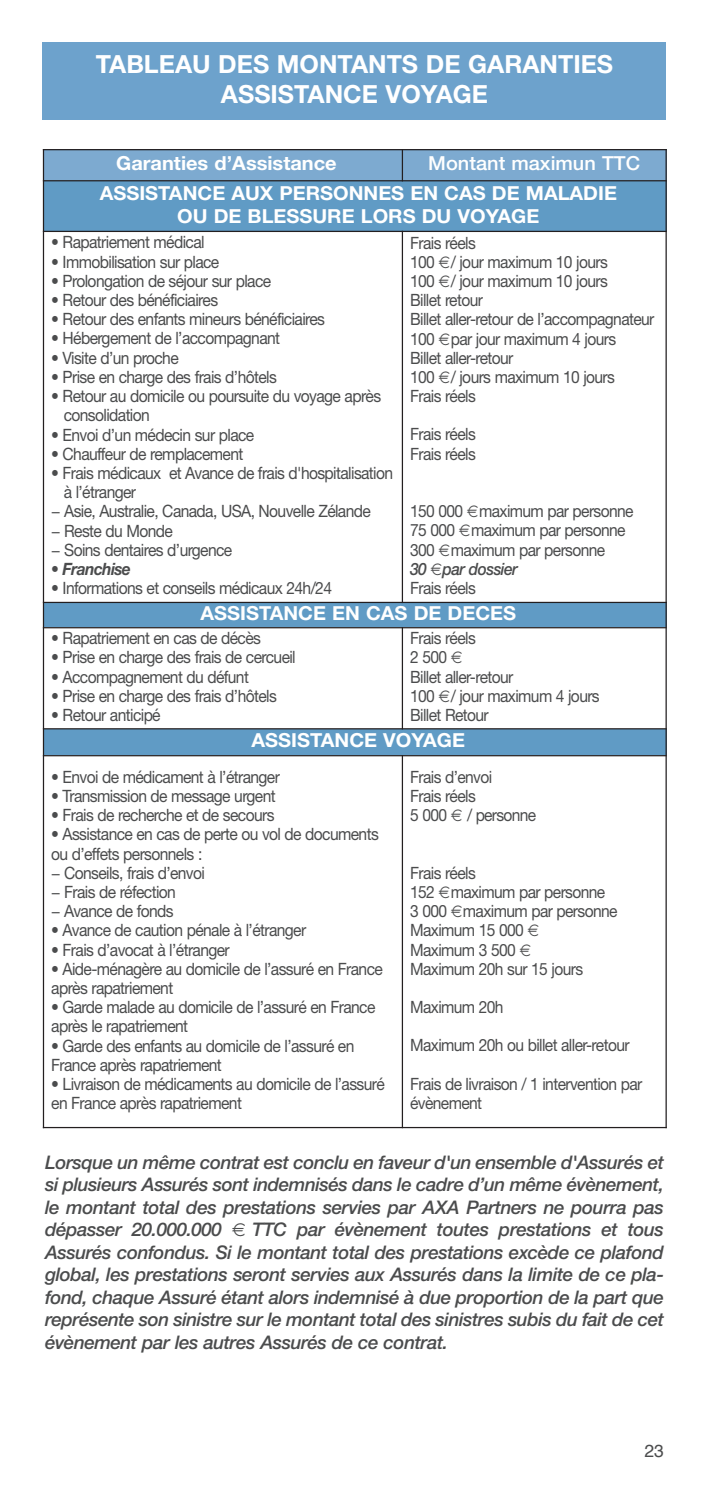
<style>
.page{position:relative;width:709px;height:1489px;background:#fff}
.page>*{position:absolute;margin:0;border:0;box-sizing:border-box;transform-origin:0 0}
.t1{font:700 25px/30px "Helvetica Neue";color:#fff;text-align:center}
.t2{font:700 19.25px/23.2px "Helvetica Neue";color:#fff;text-align:center}
.t3{font:500 19.25px "Helvetica Neue";color:#fff}
.t4{font:italic 500 18.75px/22.5px "Helvetica Neue";letter-spacing:-.02em;color:#4b4c4d;text-align:justify}
.t5{font:17.5px "Helvetica";color:#4b4c4d}
.t6{font:17px/19.2px "Helvetica Neue";letter-spacing:-.04em;color:#4b4c4d;scale:.92 1}
.t7{font:italic 500 17px "Helvetica Neue";letter-spacing:-.04em;color:#4b4c4d;scale:.92 1}
.t8{font:italic 700 17px "Helvetica Neue";letter-spacing:-.04em;color:#4b4c4d;scale:.92 1}
.s1{font-weight:400;font-style:normal}
</style>
<div class="page">
<div style="left:43px;top:43px;width:623px;height:77px;background:#6da2cc"></div>
<div style="left:43px;top:149px;width:359px;height:32px;background:#7daad0"></div>
<div style="left:402px;top:149px;width:264px;height:32px;background:#7daad0"></div>
<div style="left:43px;top:181px;width:623px;height:50px;background:#609bc5"></div>
<div style="left:43px;top:602px;width:623px;height:25px;background:#609bc5"></div>
<div style="left:43px;top:728px;width:623px;height:27px;background:#609bc5"></div>
<hr style="left:43px;top:149px;width:1px;height:979px;background:#231f20">
<hr style="left:402px;top:149px;width:1px;height:32px;background:#231f20">
<hr style="left:402px;top:231px;width:1px;height:372px;background:#231f20">
<hr style="left:402px;top:627px;width:1px;height:102px;background:#231f20">
<hr style="left:402px;top:755px;width:1px;height:373px;background:#231f20">
<hr style="left:665px;top:149px;width:1px;height:979px;background:#231f20">
<hr style="left:43px;top:149px;width:623px;height:1px;background:#231f20">
<hr style="left:43px;top:180px;width:623px;height:1px;background:#231f20">
<hr style="left:43px;top:231px;width:623px;height:1px;background:#231f20">
<hr style="left:43px;top:601px;width:623px;height:2px;background:#231f20">
<hr style="left:43px;top:627px;width:623px;height:1px;background:#231f20">
<hr style="left:43px;top:728px;width:623px;height:1px;background:#231f20">
<hr style="left:43px;top:755px;width:623px;height:1px;background:#231f20">
<hr style="left:43px;top:1126px;width:623px;height:2px;background:#231f20">
<h1 class="t1" style="left:96px;top:51px;width:519px">TABLEAU DES MONTANTS DE GARANTIES<br>ASSISTANCE VOYAGE</h1>
<p class="t2" style="left:116px;top:154px;width:222px">Garanties d’Assistance</p>
<p class="t3" style="left:428px;top:156px;width:213px">Montant maximun TTC</p>
<p class="t2" style="left:100px;top:183px;width:519px">ASSISTANCE AUX PERSONNES EN CAS DE MALADIE<br>OU DE BLESSURE LORS DU VOYAGE</p>
<p class="t6" style="left:51px;top:234px;width:168px">• Rapatriement médical</p>
<p class="t6" style="left:51px;top:253px;width:184px">• Immobilisation sur place</p>
<p class="t6" style="left:51px;top:273px;width:241px">• Prolongation de séjour sur place</p>
<p class="t6" style="left:51px;top:292px;width:183px">• Retour des bénéficiaires</p>
<p class="t6" style="left:51px;top:311px;width:299px">• Retour des enfants mineurs bénéficiaires</p>
<p class="t6" style="left:51px;top:330px;width:250px">• Hébergement de l’accompagnant</p>
<p class="t6" style="left:51px;top:349px;width:140px">• Visite d’un proche</p>
<p class="t6" style="left:51px;top:369px;width:247px">• Prise en charge des frais d’hôtels</p>
<p class="t6" style="left:64px;top:388px;width:346px;text-indent:-13px">• Retour au domicile ou poursuite du voyage après consolidation</p>
<p class="t6" style="left:51px;top:426px;width:222px">• Envoi d’un médecin sur place</p>
<p class="t6" style="left:51px;top:445px;width:210px">• Chauffeur de remplacement</p>
<p class="t6" style="left:51px;top:465px;width:373px">• Frais médicaux et Avance de frais d'hospitalisation</p>
<p class="t6" style="left:64px;top:484px;width:80px">à l’étranger</p>
<p class="t6" style="left:51px;top:503px;width:349px">− Asie, Australie, Canada, USA, Nouvelle Zélande</p>
<p class="t6" style="left:51px;top:522px;width:134px">− Reste du Monde</p>
<p class="t6" style="left:51px;top:542px;width:198px">− Soins dentaires d’urgence</p>
<p class="t8" style="left:51px;top:563px;width:88px"><span class="s1">•</span> Franchise</p>
<p class="t6" style="left:51px;top:580px;width:307px">• Informations et conseils médicaux 24h/24</p>
<p class="t6" style="left:410px;top:235px;width:267px">Frais réels<br>100 / jour maximum 10 jours<br>100 / jour maximum 10 jours<br>Billet retour<br>Billet aller-retour de l’accompagnateur<br>100 par jour maximum 4 jours<br>Billet aller-retour<br>100 / jours maximum 10 jours<br>Frais réels</p>
<p class="t6" style="left:410px;top:426px;width:73px">Frais réels<br>Frais réels</p>
<p class="t6" style="left:410px;top:503px;width:244px">150 000 maximum par personne<br>75 000 maximum par personne<br>300 maximum par personne</p>
<p class="t7" style="left:410px;top:562px;width:119px">30 par dossier</p>
<p class="t6" style="left:410px;top:580px;width:73px">Frais réels</p>
<p class="t2" style="left:200px;top:603px;width:317px">ASSISTANCE EN CAS DE DECES</p>
<p class="t6" style="left:51px;top:630px;width:229px">• Rapatriement en cas de décès</p>
<p class="t6" style="left:51px;top:649px;width:267px">• Prise en charge des frais de cercueil</p>
<p class="t6" style="left:51px;top:668px;width:216px">• Accompagnement du défunt</p>
<p class="t6" style="left:51px;top:687px;width:247px">• Prise en charge des frais d’hôtels</p>
<p class="t6" style="left:51px;top:707px;width:120px">• Retour anticipé</p>
<p class="t6" style="left:410px;top:630px;width:208px">Frais réels<br>2 500<br>Billet aller-retour<br>100 / jour maximum 4 jours<br>Billet Retour</p>
<p class="t2" style="left:251px;top:730px;width:215px">ASSISTANCE VOYAGE</p>
<p class="t6" style="left:51px;top:768px;width:250px">• Envoi de médicament à l’étranger</p>
<p class="t6" style="left:51px;top:787px;width:245px">• Transmission de message urgent</p>
<p class="t6" style="left:51px;top:807px;width:244px">• Frais de recherche et de secours</p>
<p class="t6" style="left:51px;top:826px;width:357px">• Assistance en cas de perte ou vol de documents ou d’effets personnels :<br>− Conseils, frais d’envoi<br>− Frais de réfection<br>− Avance de fonds</p>
<p class="t6" style="left:51px;top:922px;width:279px">• Avance de caution pénale à l’étranger</p>
<p class="t6" style="left:51px;top:941px;width:196px">• Frais d’avocat à l’étranger</p>
<p class="t6" style="left:51px;top:960px;width:362px">• Aide-ménagère au domicile de l’assuré en France après rapatriement</p>
<p class="t6" style="left:51px;top:999px;width:354px">• Garde malade au domicile de l’assuré en France après le rapatriement</p>
<p class="t6" style="left:51px;top:1037px;width:331px">• Garde des enfants au domicile de l’assuré en<br>France après rapatriement</p>
<p class="t6" style="left:51px;top:1076px;width:364px">• Livraison de médicaments au domicile de l’assuré en France après rapatriement</p>
<p class="t6" style="left:410px;top:769px;width:138px">Frais d’envoi<br>Frais réels<br>5 000 / personne</p>
<p class="t6" style="left:410px;top:864px;width:227px">Frais réels<br>152 maximum par personne<br>3 000 maximum par personne<br>Maximum 15 000<br>Maximum 3 500<br>Maximum 20h sur 15 jours</p>
<p class="t6" style="left:410px;top:999px;width:103px">Maximum 20h</p>
<p class="t6" style="left:410px;top:1037px;width:240px">Maximum 20h ou billet aller-retour</p>
<p class="t6" style="left:410px;top:1075px;width:254px">Frais de livraison / 1 intervention par évènement</p>
<p class="t4" style="left:45px;top:1152px;width:620px">Lorsque un même contrat est conclu en faveur d'un ensemble d'Assurés et si plusieurs Assurés sont indemnisés dans le cadre d’un même évènement, le montant total des prestations servies par AXA Partners ne pourra pas dépasser 20.000.000</p>
<p class="t4" style="left:45px;top:1220px;width:620px;text-indent:207px">TTC par évènement toutes prestations et tous Assurés confondus. Si le montant total des prestations excède ce plafond global, les prestations seront servies aux Assurés dans la limite de ce pla&shy;fond, chaque Assuré étant alors indemnisé à due proportion de la part que représente son sinistre sur le montant total des sinistres subis du fait de cet évènement par les autres Assurés de ce contrat.</p>
<p class="t5" style="left:644px;top:1442px;width:21px">23</p>
</div>
